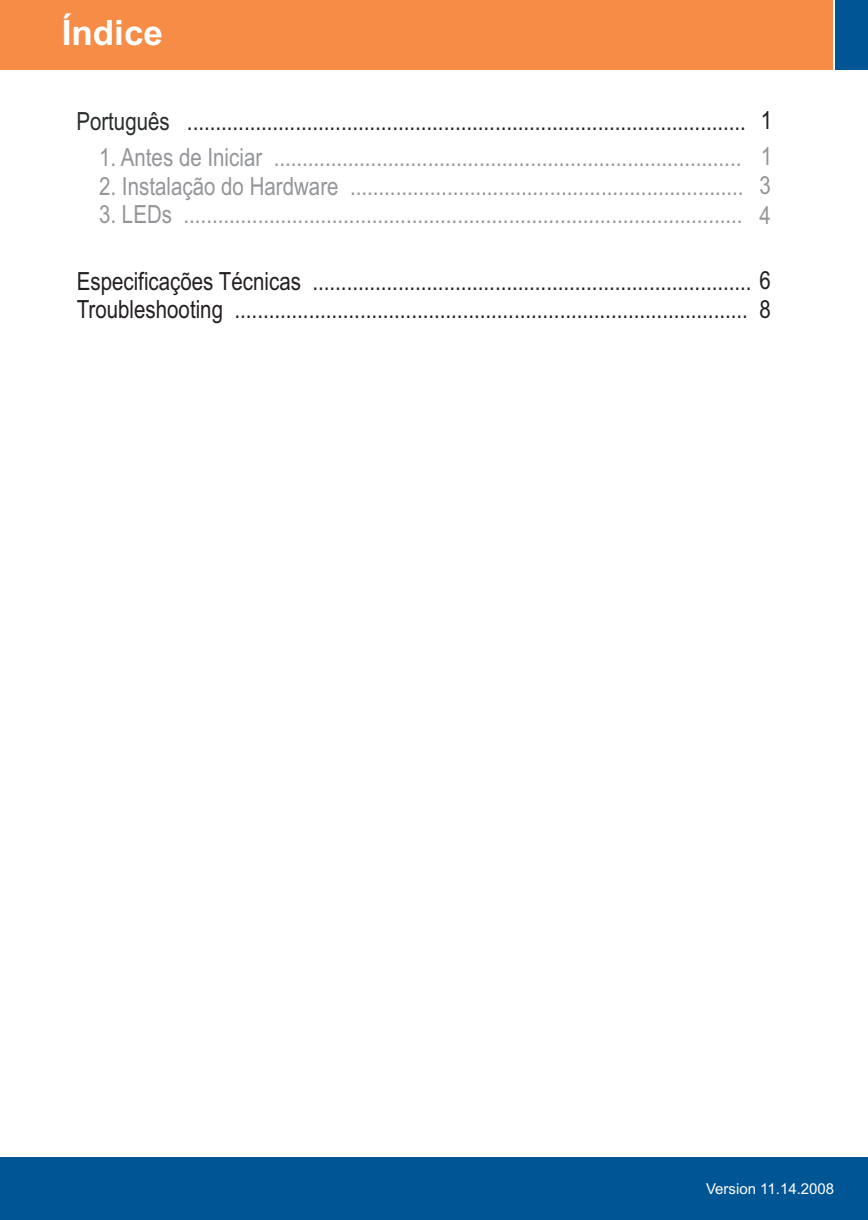
<style>
.page{position:relative;width:868px;height:1220px;background:#fff}
.page>*{position:absolute;margin:0;border:0;box-sizing:border-box;transform-origin:0 0}
.t1{font:700 35px "Arial";color:#fff}
.t2{font:25px/28.2px "Arial Narrow";color:#231f20}
.t3{font:25px/28.5px "Arial Narrow";color:#939598}
.t4{font:15px "Arial";color:#fff}
.s1{color:#292c2c}
</style>
<div class="page">
<div style="left:0;top:1157px;width:867px;height:63px;background:#005595"></div>
<div style="left:0;top:0;width:832px;height:70px;background:#f68c45"></div>
<div style="left:835px;top:0;width:32px;height:70px;background:#005595"></div>
<h1 class="t1" style="left:62px;top:20px;width:103px">Índice</h1>
<p class="t2" style="left:76px;top:110px;width:671px"><span class="s1">Português</span> ..................................................................................................</p>
<p class="t3" style="left:99px;top:146px;width:164px">1. Antes de Iniciar</p>
<p class="t3" style="left:99px;top:174px;width:241px">2. Instalação do Hardware</p>
<p class="t3" style="left:273px;top:146px;width:469px">..................................................................................</p>
<p class="t3" style="left:350px;top:174px;width:395px">.....................................................................</p>
<p class="t3" style="left:99px;top:202px;width:644px">3. LEDs ..................................................................................................</p>
<p class="t2" style="left:760px;top:109px;width:13px">1</p>
<p class="t3" style="left:759px;top:145px;width:14px">1<br>3</p>
<p class="t3" style="left:759px;top:204px;width:13px">4</p>
<p class="t2" style="left:77px;top:269px;width:695px">Especificações Técnicas ............................................................................. 6<br>Troubleshooting ..........................................................................................</p>
<p class="t2" style="left:759px;top:297px;width:13px">8</p>
<p class="t4" style="left:705px;top:1183px;width:130px">Version 11.14.2008</p>
</div>
